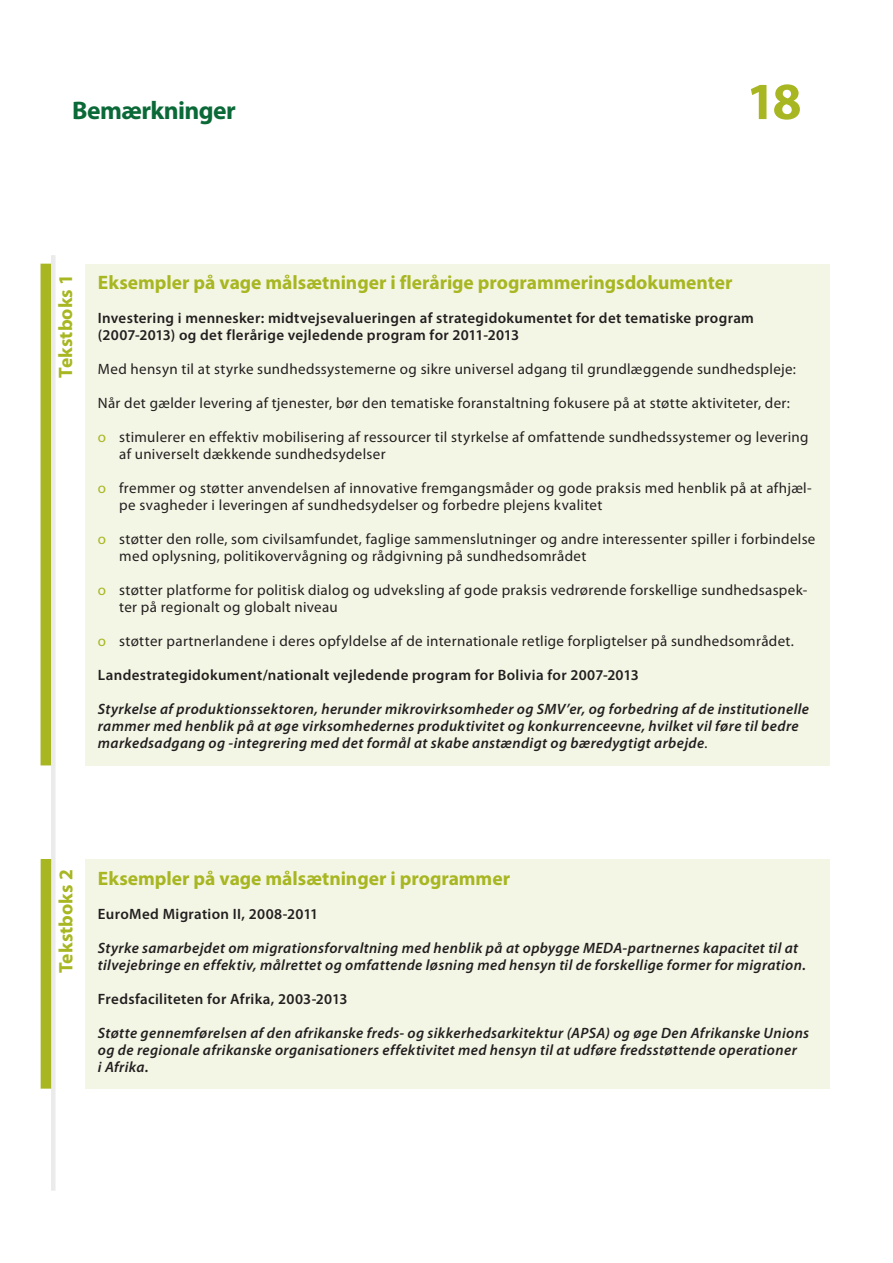
<style>
.page{position:relative;width:893px;height:1263px;background:#fff}
.page>*{position:absolute;margin:0;border:0;box-sizing:border-box;transform-origin:0 0}
.t1{font:700 52.5px "Myriad Pro";color:#a7b621}
.t2{font:700 25.5px "Myriad Pro";letter-spacing:-.025em;color:#0b6938}
.F_02_-_BOX_TITRE_COL{font:700 19.5px "Myriad Pro";color:#a7b621}
.F_01_-_GREEN_BOX_NUM{font:700 19.5px "Myriad Pro";color:#a7b621}
.F_04_-_BOX_TEXTE{font:15px/17px "Myriad Pro";letter-spacing:.02em;color:#231f20}
.F_04_-_BOX_TEXTE-2{font:italic 600 15px/17px "Myriad Pro";letter-spacing:.025em;color:#231f20}
.F_04_-_BOX_TEXTE-3{font:600 15px/17px "Myriad Pro";letter-spacing:.02em;color:#231f20}
.s1{color:#a7b621}
.s2{font-weight:400}
</style>
<div class="page">
<div style="left:51px;top:255px;width:5px;height:936px;background:#ebebeb"></div>
<div style="left:85px;top:264px;width:744px;height:501px;background:#f4f6e5"></div>
<div style="left:85px;top:859px;width:744px;height:230px;background:#f4f6e5"></div>
<div style="left:41px;top:264px;width:10px;height:501px;background:#a7b621"></div>
<div style="left:41px;top:859px;width:10px;height:230px;background:#a7b621"></div>
<h2 class="t2" style="left:72px;top:94px;width:165px">Bemærkninger</h2>
<h1 class="t1" style="left:746px;top:67px;width:57px">18</h1>
<p class="F_01_-_GREEN_BOX_NUM" style="left:53px;top:378px;width:105px;rotate:-90deg">Tekstboks 1</p>
<p class="F_02_-_BOX_TITRE_COL" style="left:98px;top:270px;width:636px">Eksempler på vage målsætninger i flerårige programmeringsdokumenter</p>
<p class="F_04_-_BOX_TEXTE-3" style="left:98px;top:310px;width:658px">Investering i mennesker: midtvejsevalueringen af strategidokumentet for det tematiske program (2007-2013) og det flerårige vejledende program for 2011-2013</p>
<p class="F_04_-_BOX_TEXTE" style="left:98px;top:360px;width:699px">Med hensyn til at styrke sundhedssystemerne og sikre universel adgang til grundlæggende sundhedspleje:</p>
<p class="F_04_-_BOX_TEXTE" style="left:98px;top:394px;width:694px">Når det gælder levering af tjenester, bør den tematiske foranstaltning fokusere på at støtte aktiviteter, der:</p>
<p class="F_04_-_BOX_TEXTE" style="left:119px;top:428px;width:691px;text-indent:-21px"><span class="s1">ο</span> stimulerer en effektiv mobilisering af ressourcer til styrkelse af omfattende sundhedssystemer og levering af universelt dækkende sundhedsydelser</p>
<p class="F_04_-_BOX_TEXTE" style="left:119px;top:479px;width:694px;text-indent:-21px"><span class="s1">ο</span> fremmer og støtter anvendelsen af innovative fremgangsmåder og gode praksis med henblik på at afhjæl‑ pe svagheder i leveringen af sundhedsydelser og forbedre plejens kvalitet</p>
<p class="F_04_-_BOX_TEXTE" style="left:119px;top:531px;width:698px;text-indent:-21px"><span class="s1">ο</span> støtter den rolle, som civilsamfundet, faglige sammenslutninger og andre interessenter spiller i forbindelse med oplysning, politikovervågning og rådgivning på sundhedsområdet</p>
<p class="F_04_-_BOX_TEXTE" style="left:119px;top:582px;width:690px;text-indent:-21px"><span class="s1">ο</span> støtter platforme for politisk dialog og udveksling af gode praksis vedrørende forskellige sundhedsaspek‑ ter på regionalt og globalt niveau</p>
<p class="F_04_-_BOX_TEXTE" style="left:98px;top:633px;width:698px"><span class="s1">ο</span> støtter partnerlandene i deres opfyldelse af de internationale retlige forpligtelser på sundhedsområdet.</p>
<p class="F_04_-_BOX_TEXTE-3" style="left:98px;top:667px;width:542px">Landestrategidokument/nationalt vejledende program for Bolivia for 2007-2013</p>
<p class="F_04_-_BOX_TEXTE-2" style="left:98px;top:701px;width:713px">Styrkelse af produktionssektoren, herunder mikrovirksomheder og SMV’er, og forbedring af de institutionelle rammer med henblik på at øge virksomhedernes produktivitet og konkurrenceevne, hvilket vil føre til bedre markedsadgang og -integrering med det formål at skabe anstændigt og bæredygtigt arbejde<span class="s2">.</span></p>
<p class="F_01_-_GREEN_BOX_NUM" style="left:53px;top:973px;width:105px;rotate:-90deg">Tekstboks 2</p>
<p class="F_02_-_BOX_TITRE_COL" style="left:98px;top:865px;width:414px">Eksempler på vage målsætninger i programmer</p>
<p class="F_04_-_BOX_TEXTE-3" style="left:98px;top:905px;width:222px">EuroMed Migration II, 2008-2011</p>
<p class="F_04_-_BOX_TEXTE-2" style="left:98px;top:939px;width:709px">Styrke samarbejdet om migrationsforvaltning med henblik på at opbygge MEDA‑partnernes kapacitet til at tilvejebringe en effektiv, målrettet og omfattende løsning med hensyn til de forskellige former for migration.</p>
<p class="F_04_-_BOX_TEXTE-3" style="left:98px;top:990px;width:251px">Fredsfaciliteten for Afrika, 2003-2013</p>
<p class="F_04_-_BOX_TEXTE-2" style="left:98px;top:1024px;width:713px">Støtte gennemførelsen af den afrikanske freds- og sikkerhedsarkitektur (APSA) og øge Den Afrikanske Unions og de regionale afrikanske organisationers effektivitet med hensyn til at udføre fredsstøttende operationer<br>i Afrika.</p>
</div>
